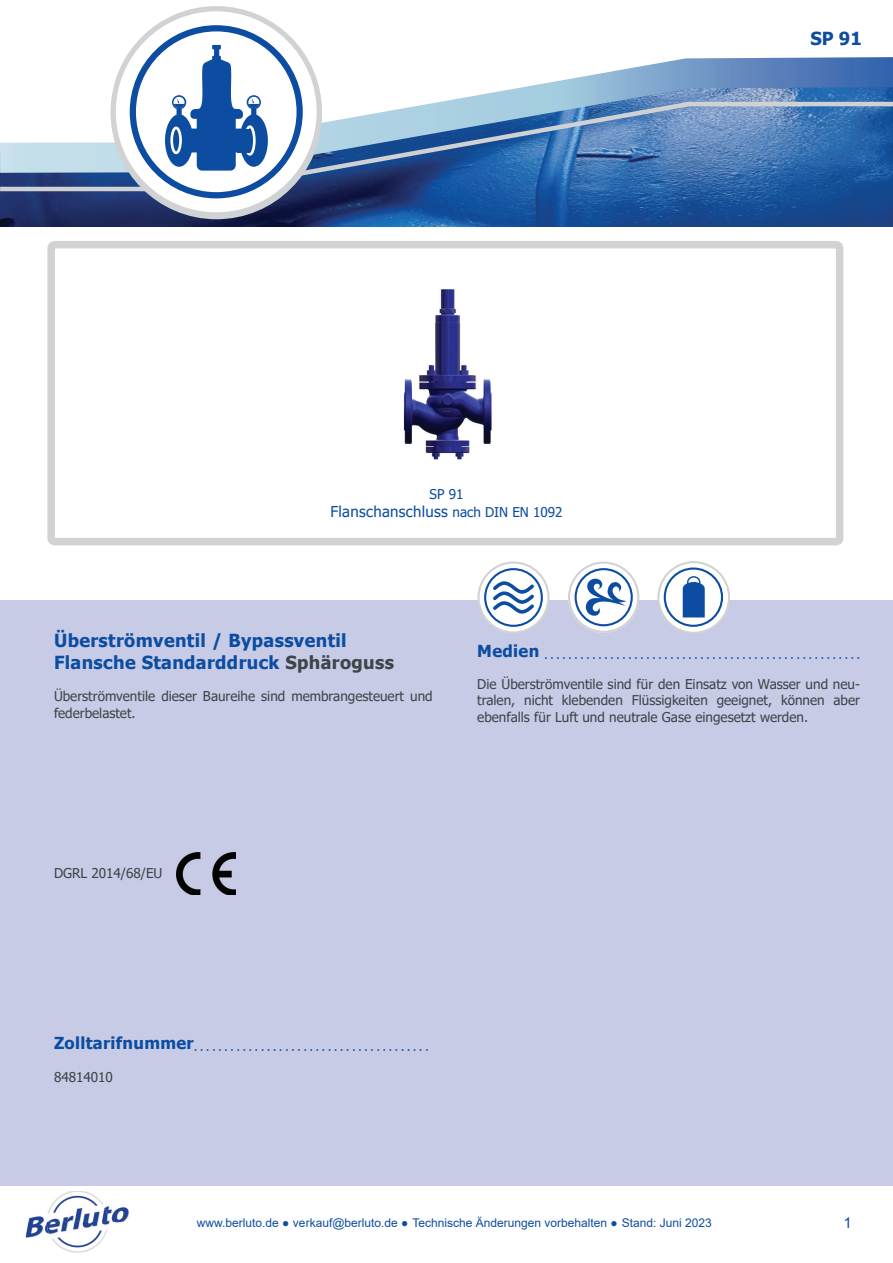
<style>
.page{position:relative;width:893px;height:1263px;background:#fff}
.page>*{position:absolute;margin:0;border:0;box-sizing:border-box;transform-origin:0 0}
.t1{font:700 18px/21.6px "Tahoma";letter-spacing:.02em;color:#0d4da1}
.t2{font:15px "Tahoma";letter-spacing:.02em;color:#0d4da1}
.t3{font:15px "Arial";color:#0d4da1}
.t4{font:13.5px/16.2px "Tahoma";color:#3e4448}
.t5{font:13.5px "Tahoma";color:#0d4da1}
.t6{font:12px "Arial";color:#0d4da1}
.t7{font:700 8.7px "Tahoma";color:#0d4da1}
.s1{font-size:13.5px}
.s2{color:#3e4448}
.s3{font-family:"Tahoma";font-weight:700}
</style>
<div class="page">
<img style="left:0;top:193px;width:893px;height:34px">
<svg style="left:135px;top:42px;width:758px;height:58px"></svg>
<svg style="left:0;top:100px;width:893px;height:93px;background:#4c79b0"></svg>
<img style="left:28px;top:1216px;width:17px;height:6px">
<img style="left:108px;top:1206px;width:21px;height:16px">
<img style="left:25px;top:1222px;width:96px;height:16px">
<img style="left:47px;top:1191px;width:61px;height:62px">
<div style="left:47px;top:241px;width:796px;height:304px;border:8px solid #d1d2d4;border-radius:4px"></div>
<div style="left:0;top:601px;width:893px;height:585px;background:#c7cbe6"></div>
<img style="left:177px;top:853px;width:59px;height:42px">
<svg style="left:478px;top:562px;width:71px;height:71px"></svg>
<svg style="left:491px;top:579px;width:45px;height:36px"></svg>
<div style="left:484px;top:568px;width:59px;height:59px;border:2px solid #0d4da1;border-radius:50%"></div>
<div style="left:477px;top:561px;width:72px;height:72px;border:2px solid #d1d2d4;border-radius:50%"></div>
<svg style="left:568px;top:562px;width:71px;height:71px"></svg>
<svg style="left:584px;top:578px;width:42px;height:38px"></svg>
<div style="left:575px;top:568px;width:58px;height:58px;border:2px solid #0d4da1;border-radius:50%"></div>
<div style="left:568px;top:561px;width:71px;height:72px;border:2px solid #d1d2d4;border-radius:50%"></div>
<svg style="left:658px;top:562px;width:71px;height:71px"></svg>
<div style="left:658px;top:561px;width:72px;height:73px;border:2px solid #d1d2d4;border-radius:50%"></div>
<svg style="left:683px;top:582px;width:22px;height:35px"></svg>
<div style="left:687px;top:576px;width:13px;height:14px;border:1px solid #0d4da1;border-radius:6px"></div>
<div style="left:664px;top:567px;width:59px;height:60px;border:2px solid #0d4da1;border-radius:50%"></div>
<img style="left:403px;top:289px;width:89px;height:171px">
<svg style="left:113px;top:8px;width:206px;height:208px"></svg>
<div style="left:130px;top:25px;width:173px;height:173px;border:6px solid #0d4da1;border-radius:50%"></div>
<svg style="left:0;top:45px;width:374px;height:127px"></svg>
<div style="left:172px;top:128px;width:9px;height:25px;background:#0d4da1;border-radius:50%"></div>
<div style="left:170px;top:127px;width:12px;height:27px;border:3px solid #fff;border-radius:50%"></div>
<div style="left:245px;top:127px;width:9px;height:27px;background:#0d4da1;border-radius:50%"></div>
<div style="left:244px;top:125px;width:12px;height:31px;border:3px solid #fff;border-radius:50%"></div>
<div style="left:237px;top:129px;width:13px;height:23px;background:#0d4da1"></div>
<p class="t5" style="left:429px;top:485px;width:35px">SP 91</p>
<p class="t2" style="left:330px;top:502px;width:234px">Flanschanschluss <span class="s1">nach DIN EN 1092</span></p>
<h1 class="t1" style="left:810px;top:29px;width:53px">SP 91</h1>
<h1 class="t1" style="left:54px;top:631px;width:341px">Überströmventil / Bypassventil<br>Flansche Standarddruck <span class="s2">Sphäroguss</span></h1>
<p class="t4" style="left:54px;top:689px;width:380px">Überströmventile dieser Baureihe sind membrangesteuert und federbelastet.</p>
<p class="t7" style="left:477px;top:653px;width:384px"><sup>Medien</sup> · · · · · · · · · · · · · · · · · · · · · · · · · · · · · · · · · · · · · · · · · · · · · · · · · · · · ·</p>
<p class="t4" style="left:477px;top:677px;width:384px;text-align:justify">Die Überströmventile sind für den Einsatz von Wasser und neu&shy;tralen, nicht klebenden Flüssigkeiten geeignet, können aber ebenfalls für Luft und neutrale Gase eingesetzt werden.</p>
<p class="t4" style="left:54px;top:866px;width:110px">DGRL 2014/68/EU</p>
<p class="t7" style="left:54px;top:1045px;width:376px"><sup>Zolltarifnummer</sup>· · · · · · · · · · · · · · · · · · · · · · · · · · · · · · · · · · · · · · ·</p>
<p class="t4" style="left:54px;top:1069px;width:60px">84814010</p>
<p class="t6" style="left:197px;top:1214px;width:517px">www.berluto.de <span class="s3">●</span> verkauf@berluto.de <span class="s3">●</span> Technische Änderungen vorbehalten <span class="s3">●</span> Stand: Juni 2023</p>
<p class="t3" style="left:843px;top:1212px;width:10px">1</p>
</div>
